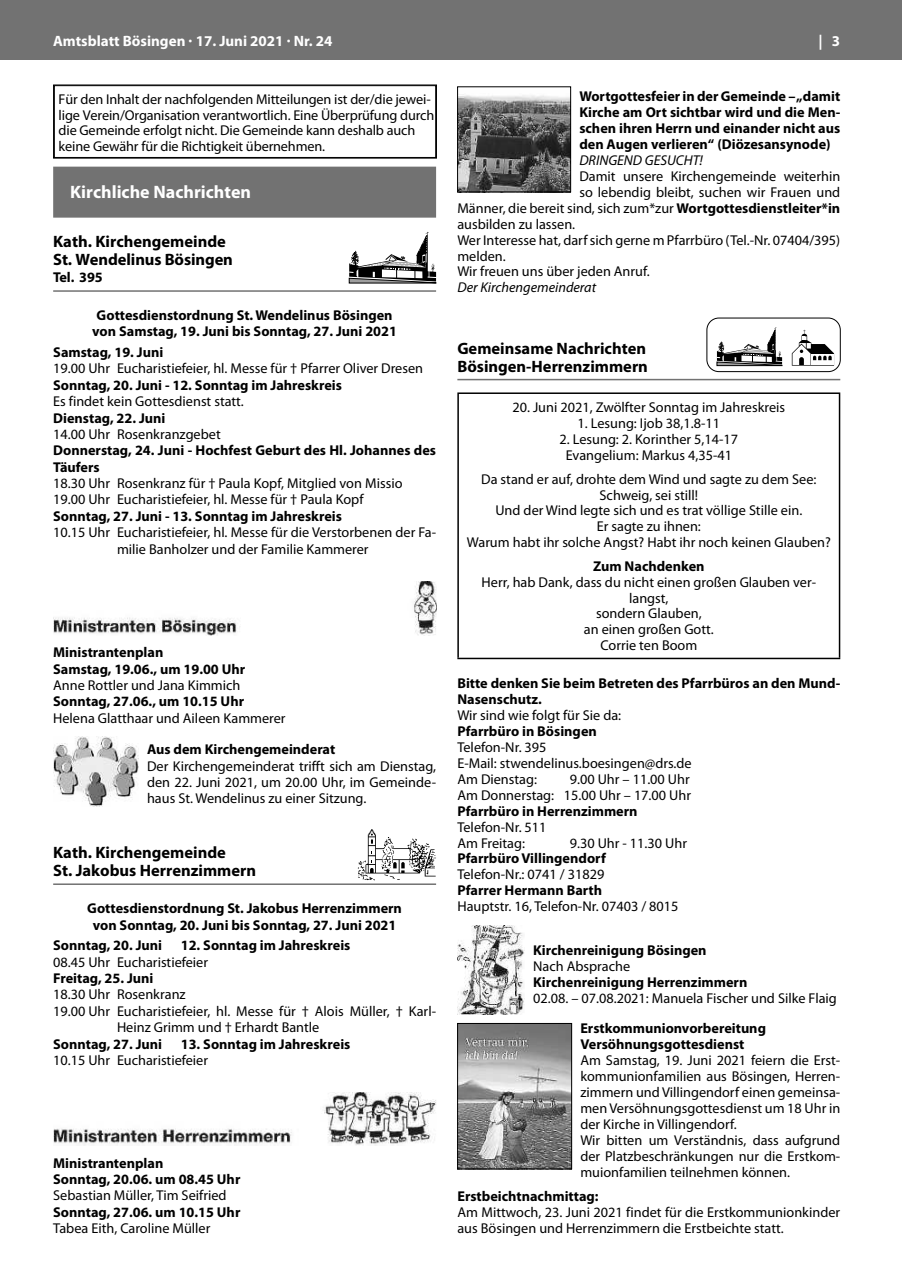
<style>
.page{position:relative;width:902px;height:1280px;background:#fff}
.page>*{position:absolute;margin:0;border:0;box-sizing:border-box;transform-origin:0 0}
.t1{font:700 18px "Myriad Pro";color:#fff}
.t2{font:700 16.5px/18px "Myriad Pro";color:#000}
.t3{font:700 15px "Myriad Pro";color:#fff}
.t4{font:14.25px/15.8px "Myriad Pro";color:#000}
.t5{font:700 14.25px/16.4px "Myriad Pro";color:#000}
.t6{font:italic 14.25px "Myriad Pro";color:#000}
.s1{font-weight:700}
</style>
<div class="page">
<div style="left:0;top:0;width:901px;height:60px;background:#727272"></div>
<div style="left:53px;top:167px;width:383px;height:51px;background:#727272"></div>
<div style="left:53px;top:85px;width:384px;height:73px;border:1px solid #000"></div>
<svg style="left:349px;top:232px;width:87px;height:51px"></svg>
<hr style="left:53px;top:290px;width:383px;height:2px;background:#727272">
<img style="left:53px;top:581px;width:383px;height:54px">
<img style="left:53px;top:737px;width:85px;height:70px">
<svg style="left:358px;top:829px;width:78px;height:51px"></svg>
<hr style="left:53px;top:883px;width:383px;height:2px;background:#727272">
<img style="left:53px;top:1093px;width:383px;height:53px">
<img style="left:459px;top:94px;width:109px;height:96px">
<div style="left:457px;top:87px;width:113px;height:105px;border:1px solid #000"></div>
<div style="left:706px;top:318px;width:134px;height:54px;border:1px solid #000;border-radius:12px"></div>
<svg style="left:791px;top:330px;width:43px;height:36px"></svg>
<svg style="left:716px;top:327px;width:66px;height:39px"></svg>
<hr style="left:457px;top:379px;width:383px;height:1px;background:#727272">
<hr style="left:457px;top:392px;width:383px;height:2px;background:#000">
<hr style="left:457px;top:394px;width:2px;height:264px;background:#000">
<hr style="left:838px;top:394px;width:2px;height:264px;background:#000">
<hr style="left:457px;top:658px;width:383px;height:1px;background:#000">
<img style="left:457px;top:926px;width:67px;height:88px">
<img style="left:459px;top:1025px;width:110px;height:142px">
<div style="left:457px;top:1023px;width:114px;height:146px;border:1px solid #000"></div>
<p class="t3" style="left:53px;top:31px;width:281px">Amtsblatt Bösingen · 17. Juni 2021 · Nr. 24</p>
<p class="t3" style="left:818px;top:31px;width:23px">| 3</p>
<p class="t4" style="left:59px;top:91px;width:377px">Für den Inhalt der nachfolgenden Mitteilungen ist der/die jewei&shy;lige Verein/Organisation verantwortlich. Eine Überprüfung durch die Gemeinde erfolgt nicht. Die Gemeinde kann deshalb auch keine Gewähr für die Richtigkeit übernehmen.</p>
<p class="t1" style="left:70px;top:180px;width:182px">Kirchliche Nachrichten</p>
<p class="t2" style="left:53px;top:232px;width:181px">Kath. Kirchengemeinde<br>St. Wendelinus Bösingen</p>
<p class="t5" style="left:53px;top:269px;width:51px">Tel. 395</p>
<p class="t5" style="left:92px;top:307px;width:306px;text-align:center">Gottesdienstordnung St. Wendelinus Bösingen von Samstag, 19. Juni bis Sonntag, 27. Juni 2021</p>
<p class="t5" style="left:53px;top:344px;width:112px">Samstag, 19. Juni</p>
<p class="t4" style="left:53px;top:361px;width:371px">19.00 Uhr Eucharistiefeier, hl. Messe für † Pfarrer Oliver Dresen</p>
<p class="t5" style="left:53px;top:376px;width:290px">Sonntag, 20. Juni - 12. Sonntag im Jahreskreis</p>
<p class="t4" style="left:53px;top:393px;width:192px">Es findet kein Gottesdienst statt.</p>
<p class="t5" style="left:53px;top:409px;width:114px">Dienstag, 22. Juni</p>
<p class="t4" style="left:53px;top:426px;width:169px">14.00 Uhr Rosenkranzgebet</p>
<p class="t5" style="left:53px;top:442px;width:384px">Donnerstag, 24. Juni - Hochfest Geburt des Hl. Johannes des<br>Täufers</p>
<p class="t4" style="left:53px;top:475px;width:351px;line-height:16.4px">18.30 Uhr Rosenkranz für † Paula Kopf, Mitglied von Missio<br>19.00 Uhr Eucharistiefeier, hl. Messe für † Paula Kopf</p>
<p class="t5" style="left:53px;top:507px;width:290px">Sonntag, 27. Juni - 13. Sonntag im Jahreskreis</p>
<p class="t4" style="left:53px;top:524px;width:384px;line-height:16.4px;text-align:center">10.15 Uhr Eucharistiefeier, hl. Messe für die Verstorbenen der Fa&shy;milie Banholzer und der Familie Kammerer</p>
<p class="t5" style="left:53px;top:644px;width:193px">Ministrantenplan<br>Samstag, 19.06., um 19.00 Uhr</p>
<p class="t4" style="left:53px;top:677px;width:189px">Anne Rottler und Jana Kimmich</p>
<p class="t5" style="left:53px;top:693px;width:192px">Sonntag, 27.06., um 10.15 Uhr</p>
<p class="t4" style="left:53px;top:710px;width:234px">Helena Glatthaar und Aileen Kammerer</p>
<p class="t5" style="left:147px;top:741px;width:190px">Aus dem Kirchengemeinderat</p>
<p class="t4" style="left:147px;top:757px;width:290px;line-height:16.4px;text-align:justify">Der Kirchengemeinderat trifft sich am Dienstag, den 22. Juni 2021, um 20.00 Uhr, im Gemeinde&shy;haus St. Wendelinus zu einer Sitzung.</p>
<p class="t2" style="left:53px;top:843px;width:204px">Kath. Kirchengemeinde<br>St. Jakobus Herrenzimmern</p>
<p class="t5" style="left:87px;top:900px;width:316px;text-align:center">Gottesdienstordnung St. Jakobus Herrenzimmern von Sonntag, 20. Juni bis Sonntag, 27. Juni 2021</p>
<p class="t5" style="left:53px;top:937px;width:110px">Sonntag, 20. Juni</p>
<p class="t5" style="left:181px;top:937px;width:171px">12. Sonntag im Jahreskreis</p>
<p class="t4" style="left:53px;top:954px;width:156px">08.45 Uhr Eucharistiefeier</p>
<p class="t5" style="left:53px;top:969px;width:102px">freitag, 25. Juni</p>
<p class="t4" style="left:53px;top:986px;width:134px">18.30 Uhr Rosenkranz</p>
<p class="t4" style="left:53px;top:1003px;width:384px">19.00 Uhr Eucharistiefeier, hl. Messe für † Alois Müller, † Karl-</p>
<p class="t4" style="left:117px;top:1019px;width:204px">Heinz Grimm und † Erhardt Bantle</p>
<p class="t5" style="left:53px;top:1035px;width:110px">Sonntag, 27. Juni</p>
<p class="t5" style="left:181px;top:1035px;width:171px">13. Sonntag im Jahreskreis</p>
<p class="t4" style="left:53px;top:1052px;width:156px">10.15 Uhr Eucharistiefeier</p>
<p class="t5" style="left:53px;top:1154px;width:189px">Ministrantenplan<br>Sonntag, 20.06. um 08.45 Uhr</p>
<p class="t4" style="left:53px;top:1187px;width:175px">Sebastian Müller, Tim Seifried</p>
<p class="t5" style="left:53px;top:1203px;width:189px">Sonntag, 27.06. um 10.15 Uhr</p>
<p class="t4" style="left:53px;top:1220px;width:159px">Tabea Eith, Caroline Müller</p>
<p class="t5" style="left:579px;top:88px;width:262px;line-height:15.9px;text-align:justify">Wortgottesfeier in der Gemeinde – „damit Kirche am ort sichtbar wird und die Men&shy;schen ihren Herrn und einander nicht aus den Augen verlieren“ (Diözesansynode)</p>
<p class="t6" style="left:579px;top:151px;width:125px">DRINGEND GESUCHT!</p>
<p class="t4" style="left:579px;top:168px;width:262px">Damit unsere Kirchengemeinde weiterhin</p>
<p class="t4" style="left:579px;top:184px;width:262px">so lebendig bleibt, suchen wir Frauen und</p>
<p class="t4" style="left:457px;top:200px;width:384px">Männer, die bereit sind, sich zum*zur <span class="s1">Wortgottesdienstleiter*in</span></p>
<p class="t4" style="left:457px;top:216px;width:119px">ausbilden zu lassen.</p>
<p class="t4" style="left:457px;top:232px;width:384px">Wer Interesse hat, darf sich gerne m Pfarrbüro (Tel.-Nr. 07404/395)</p>
<p class="t4" style="left:457px;top:248px;width:50px">melden.</p>
<p class="t4" style="left:457px;top:264px;width:194px">Wir freuen uns über jeden Anruf.</p>
<p class="t6" style="left:457px;top:279px;width:140px">Der Kirchengemeinderat</p>
<p class="t2" style="left:457px;top:338px;width:192px">Gemeinsame Nachrichten<br>Bösingen-Herrenzimmern</p>
<p class="t4" style="left:512px;top:399px;width:274px">20. Juni 2021, Zwölfter Sonntag im Jahreskreis</p>
<p class="t4" style="left:577px;top:415px;width:144px">1. Lesung: Ijob 38,1.8-11</p>
<p class="t4" style="left:559px;top:431px;width:180px;text-align:center">2. Lesung: 2. Korinther 5,14-17<br>Evangelium: Markus 4,35-41</p>
<p class="t4" style="left:467px;top:471px;width:365px;text-align:center">Da stand er auf, drohte dem Wind und sagte zu dem See:<br>Schweig, sei still!<br>Und der Wind legte sich und es trat völlige Stille ein.<br>Er sagte zu ihnen:<br>Warum habt ihr solche Angst? Habt ihr noch keinen Glauben?</p>
<p class="t5" style="left:593px;top:558px;width:113px">Zum Nachdenken</p>
<p class="t4" style="left:481px;top:574px;width:336px;text-align:center">Herr, hab Dank, dass du nicht einen großen Glauben ver&shy;langst,<br>sondern Glauben,<br>an einen großen Gott.<br>Corrie ten Boom</p>
<p class="t5" style="left:457px;top:675px;width:384px;line-height:15.9px">Bitte denken Sie beim Betreten des Pfarrbüros an den Mund-<br>Nasenschutz.</p>
<p class="t4" style="left:457px;top:707px;width:165px">Wir sind wie folgt für Sie da:</p>
<p class="t5" style="left:457px;top:722px;width:141px">Pfarrbüro in Bösingen</p>
<p class="t4" style="left:457px;top:739px;width:236px">Telefon-Nr. 395<br>E-Mail: stwendelinus.boesingen@drs.de<br>Am Dienstag:</p>
<p class="t4" style="left:457px;top:771px;width:235px;text-align:right">9.00 Uhr – 11.00 Uhr<br>Am Donnerstag: 15.00 Uhr – 17.00 Uhr</p>
<p class="t5" style="left:457px;top:802px;width:182px">Pfarrbüro in Herrenzimmern</p>
<p class="t4" style="left:457px;top:818px;width:91px">Telefon-Nr. 511<br>Am Freitag:</p>
<p class="t4" style="left:569px;top:835px;width:119px">9.30 Uhr - 11.30 Uhr</p>
<p class="t5" style="left:457px;top:850px;width:150px">Pfarrbüro Villingendorf</p>
<p class="t4" style="left:457px;top:866px;width:148px">Telefon-Nr.: 0741 / 31829</p>
<p class="t5" style="left:457px;top:882px;width:146px">Pfarrer Hermann Barth</p>
<p class="t4" style="left:457px;top:898px;width:222px">Hauptstr. 16, Telefon-Nr. 07403 / 8015</p>
<p class="t5" style="left:533px;top:941px;width:175px">Kirchenreinigung Bösingen</p>
<p class="t4" style="left:533px;top:958px;width:98px">Nach Absprache</p>
<p class="t5" style="left:533px;top:973px;width:216px">Kirchenreinigung Herrenzimmern</p>
<p class="t4" style="left:533px;top:990px;width:305px">02.08. – 07.08.2021: Manuela Fischer und Silke Flaig</p>
<p class="t5" style="left:580px;top:1020px;width:187px;line-height:15.9px">erstkommunionvorbereitung<br>Versöhnungsgottesdienst</p>
<p class="t4" style="left:580px;top:1052px;width:261px">Am Samstag, 19. Juni 2021 feiern die Erst&shy;kommunionfamilien aus Bösingen, Herren&shy;zimmern und Villingendorf einen gemeinsa&shy;men Versöhnungsgottesdienst um 18 Uhr in der Kirche in Villingendorf.<br>Wir bitten um Verständnis, dass aufgrund der Platzbeschränkungen nur die Erstkom&shy;muionfamilien teilnehmen können.</p>
<p class="t5" style="left:457px;top:1188px;width:143px">erstbeichtnachmittag:</p>
<p class="t4" style="left:457px;top:1204px;width:384px">Am Mittwoch, 23. Juni 2021 findet für die Erstkommunionkinder aus Bösingen und Herrenzimmern die Erstbeichte statt.</p>
</div>
